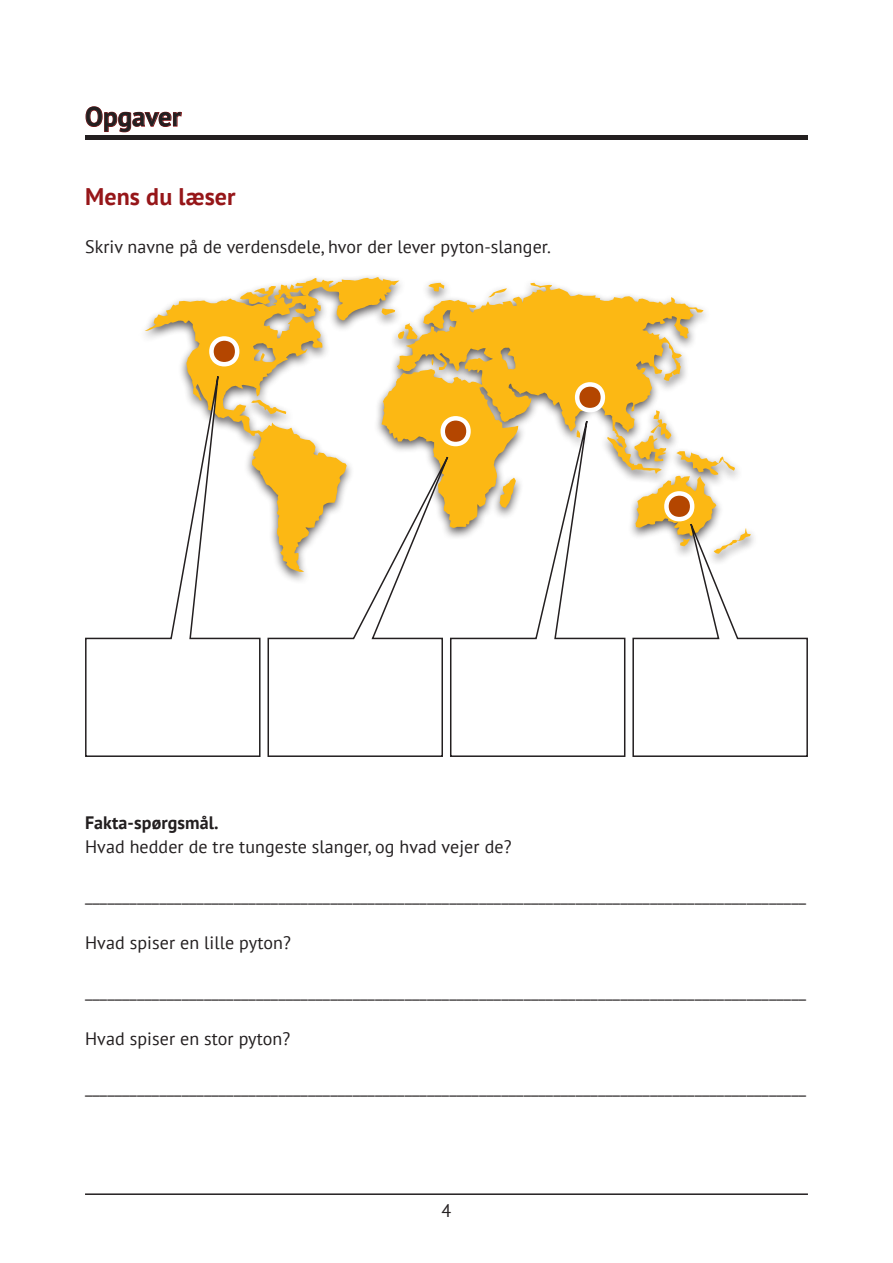
<style>
.page{position:relative;width:893px;height:1263px;background:#fff}
.page>*{position:absolute;margin:0;border:0;box-sizing:border-box;transform-origin:0 0}
.t1{font:700 27px "PT Sans";color:#231f20}
.Rubrik{font:700 24px "PT Sans";letter-spacing:.005em;color:#961619}
.Brødtekst{font:18px "PT Sans";letter-spacing:.005em;color:#231f20}
.Brødtekst-2{font:700 18px "PT Sans";letter-spacing:.005em;color:#231f20}
</style>
<div class="page">
<hr style="left:85px;top:1193px;width:723px;height:2px;background:#231f20">
<hr style="left:85px;top:136px;width:723px;height:4px;background:#231f20">
<svg style="left:85px;top:106px;width:97px;height:27px"></svg>
<svg style="left:145px;top:299px;width:143px;height:197px"></svg>
<svg style="left:382px;top:283px;width:322px;height:245px;fill:#fcb814"></svg>
<svg style="left:572px;top:379px;width:36px;height:7px"></svg>
<svg style="left:437px;top:413px;width:12px;height:13px"></svg>
<svg style="left:206px;top:276px;width:212px;height:94px"></svg>
<svg style="left:85px;top:335px;width:176px;height:422px"></svg>
<svg style="left:267px;top:426px;width:182px;height:331px"></svg>
<svg style="left:449px;top:386px;width:177px;height:371px"></svg>
<svg style="left:632px;top:410px;width:176px;height:347px"></svg>
<h1 class="t1" style="left:85px;top:99px;width:98px">Opgaver</h1>
<p class="Rubrik" style="left:85px;top:181px;width:152px">Mens du læser</p>
<p class="Brødtekst" style="left:85px;top:235px;width:467px">Skriv navne på de verdensdele, hvor der lever pyton-slanger.</p>
<p class="Brødtekst-2" style="left:85px;top:811px;width:135px">Fakta-spørgsmål.</p>
<p class="Brødtekst" style="left:85px;top:835px;width:428px">Hvad hedder de tre tungeste slanger, og hvad vejer de?</p>
<p class="Brødtekst" style="left:85px;top:883px;width:723px">_________________________________________________________________________________________________</p>
<p class="Brødtekst" style="left:85px;top:931px;width:207px">Hvad spiser en lille pyton?</p>
<p class="Brødtekst" style="left:85px;top:979px;width:723px">_________________________________________________________________________________________________</p>
<p class="Brødtekst" style="left:85px;top:1027px;width:207px">Hvad spiser en stor pyton?</p>
<p class="Brødtekst" style="left:85px;top:1075px;width:723px">_________________________________________________________________________________________________</p>
<p class="Brødtekst" style="left:442px;top:1199px;width:11px">4</p>
</div>
